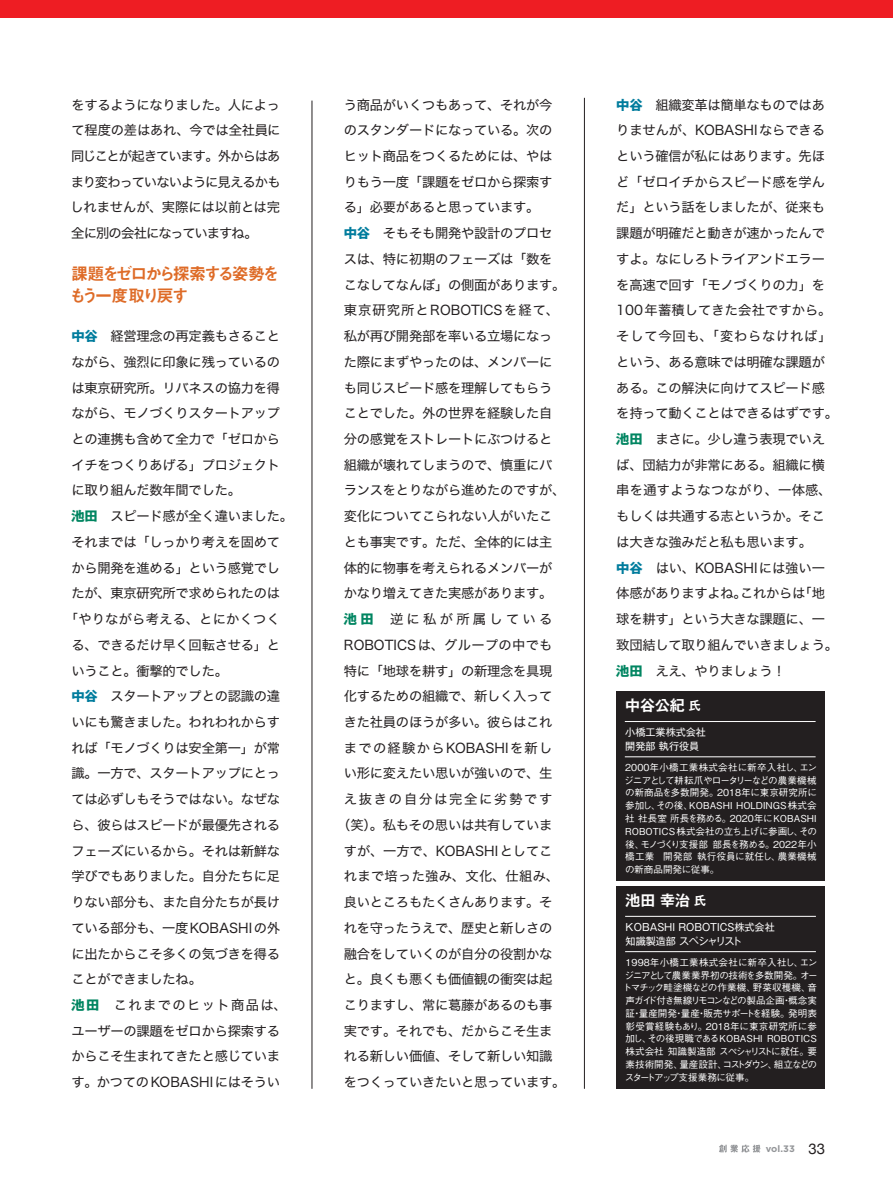
<style>
.page{position:relative;width:893px;height:1178px;background:#fff}
.page>*{position:absolute;margin:0;border:0;box-sizing:border-box;transform-origin:0 0}
.t1{font:16.95px/21.3px "Midashi Go Pr 6 MB31";letter-spacing:-.145em;color:#de6b27}
.t2{font:700 14.85px "Gothic MB101 Pr 6 De";color:#fff}
.t3{font:13.35px/25.7px "Hira Kaku Std W4";letter-spacing:-.02em;color:#231f20;text-align:justify}
.t4{font:13.35px "Hira Kaku Std W4";letter-spacing:.02em;color:#231f20}
.t5{font:13.35px "Hira Kaku Std W4";letter-spacing:.08em;color:#231f20}
.t6{font:13.35px "Hira Kaku Std W4";letter-spacing:.095em;color:#231f20}
.t7{font:13.35px "Hira Kaku Std W4";letter-spacing:.015em;color:#231f20}
.t8{font:13.35px "Hira Kaku Std W4";letter-spacing:.105em;color:#231f20}
.t9{font:13.35px "Hira Kaku Std W4";letter-spacing:.13em;color:#231f20}
.t10{font:13.35px "Hira Kaku Std W4";letter-spacing:.245em;color:#231f20}
.t11{font:10.05px/13.8px "Gothic MB101 Pr 6";color:#fff}
.t12{font:500 9.6px/12.8px "Gothic BBB Pr 6 N";color:#fff;text-align:justify}
.t13{font:500 9.6px "Gothic BBB Pr 6 N";letter-spacing:-.125em;color:#fff}
.t14{font:500 9.6px "Gothic BBB Pr 6 N";letter-spacing:-.045em;color:#fff}
.t15{font:500 9.6px "Gothic BBB Pr 6 N";letter-spacing:.025em;color:#fff}
.t16{font:500 9.6px "Gothic BBB Pr 6 N";letter-spacing:-.035em;color:#fff}
.t17{font:500 9.6px "Gothic BBB Pr 6 N";letter-spacing:-.05em;color:#fff}
.t18{font:700 9.3px "Gotham";color:#939598}
.s1{font-family:"Gothic MB101 Pr 6";font-weight:700;color:#007c9d}
.s2{font-family:"Gothic MB101 Pr 6";font-weight:700;color:#008561}
.s3{font-size:11.85px}
.s4{font-family:"Helvetica Neue";font-weight:400;font-size:14.85px;color:#231f20}
</style>
<div class="page">
<div style="left:0;top:0;width:893px;height:18px;background:#ee1d23"></div>
<hr style="left:312px;top:101px;width:1px;height:988px;background:#231f20">
<hr style="left:584px;top:98px;width:1px;height:991px;background:#231f20">
<div style="left:616px;top:691px;width:209px;height:189px;background:#231f20"></div>
<div style="left:617px;top:887px;width:208px;height:202px;background:#231f20"></div>
<hr style="left:625px;top:721px;width:191px;height:1px;background:#fff">
<hr style="left:625px;top:916px;width:191px;height:1px;background:#fff">
<hr style="left:625px;top:756px;width:191px;height:1px;background:#fff">
<hr style="left:625px;top:951px;width:191px;height:1px;background:#fff">
<svg style="left:719px;top:1144px;width:41px;height:8px"></svg>
<p class="t3" style="left:71px;top:92px;width:212px">をするようになりました。人によって程度の差はあれ、今では全社員に同じことが起きています。外からはあまり変わっていないように見えるかもしれませんが、実際には以前とは完全に別の会社になっていますね。</p>
<p class="t1" style="left:70px;top:263px;width:212px">課題をゼロから探索する姿勢をもう一度取り戻す</p>
<p class="t3" style="left:71px;top:323px;width:210px"><span class="s1">中谷　</span>経営理念の再定義もさること</p>
<p class="t3" style="left:71px;top:349px;width:210px">ながら、強烈に印象に残っているの</p>
<p class="t3" style="left:71px;top:375px;width:210px">は東京研究所。リバネスの協力を得</p>
<p class="t3" style="left:71px;top:400px;width:210px">ながら、モノづくりスタートアップ</p>
<p class="t3" style="left:71px;top:426px;width:210px">との連携も含めて全力で「ゼロから</p>
<p class="t3" style="left:71px;top:452px;width:210px">イチをつくりあげる」プロジェクト</p>
<p class="t3" style="left:71px;top:477px;width:171px">に取り組んだ数年間でした。</p>
<p class="t3" style="left:71px;top:503px;width:223px"><span class="s2">池田　</span>スピード感が全く違いました。</p>
<p class="t3" style="left:71px;top:529px;width:210px">それまでは「しっかり考えを固めて</p>
<p class="t3" style="left:71px;top:555px;width:210px">から開発を進める」という感覚でし</p>
<p class="t3" style="left:71px;top:580px;width:210px">たが、東京研究所で求められたのは</p>
<p class="t7" style="left:65px;top:609px;width:217px">「やりながら考える、とにかくつく</p>
<p class="t3" style="left:71px;top:632px;width:210px">る、できるだけ早く回転させる」と</p>
<p class="t3" style="left:71px;top:658px;width:158px">いうこと。衝撃的でした。</p>
<p class="t3" style="left:71px;top:683px;width:210px"><span class="s1">中谷　</span>スタートアップとの認識の違</p>
<p class="t3" style="left:71px;top:709px;width:210px">いにも驚きました。われわれからす</p>
<p class="t3" style="left:71px;top:735px;width:210px">れば「モノづくりは安全第一」が常</p>
<p class="t3" style="left:71px;top:760px;width:210px">識。一方で、スタートアップにとっ</p>
<p class="t3" style="left:71px;top:786px;width:210px">ては必ずしもそうではない。なぜな</p>
<p class="t3" style="left:71px;top:812px;width:210px">ら、彼らはスピードが最優先される</p>
<p class="t3" style="left:71px;top:838px;width:210px">フェーズにいるから。それは新鮮な</p>
<p class="t3" style="left:71px;top:863px;width:210px">学びでもありました。自分たちに足</p>
<p class="t3" style="left:71px;top:889px;width:210px">りない部分も、また自分たちが長け</p>
<p class="t3" style="left:71px;top:915px;width:210px">ている部分も、一度KOBASHIの外</p>
<p class="t3" style="left:71px;top:941px;width:210px">に出たからこそ多くの気づきを得る</p>
<p class="t3" style="left:71px;top:966px;width:132px">ことができましたね。</p>
<p class="t8" style="left:71px;top:995px;width:217px"><span class="s2">池田　</span>これまでのヒット商品は、</p>
<p class="t3" style="left:71px;top:1018px;width:210px">ユーザーの課題をゼロから探索する</p>
<p class="t3" style="left:71px;top:1043px;width:210px">からこそ生まれてきたと感じていま</p>
<p class="t3" style="left:71px;top:1069px;width:210px">す。かつてのKOBASHIにはそうい</p>
<p class="t3" style="left:344px;top:92px;width:210px">う商品がいくつもあって、それが今</p>
<p class="t3" style="left:344px;top:117px;width:210px">のスタンダードになっている。次の</p>
<p class="t3" style="left:344px;top:143px;width:210px">ヒット商品をつくるためには、やは</p>
<p class="t3" style="left:344px;top:169px;width:210px">りもう一度「課題をゼロから探索す</p>
<p class="t3" style="left:344px;top:195px;width:197px">る」必要があると思っています。</p>
<p class="t3" style="left:344px;top:220px;width:210px"><span class="s1">中谷　</span>そもそも開発や設計のプロセ</p>
<p class="t3" style="left:344px;top:246px;width:210px">スは、特に初期のフェーズは「数を</p>
<p class="t3" style="left:344px;top:272px;width:223px">こなしてなんぼ」の側面があります。</p>
<p class="t5" style="left:344px;top:300px;width:217px">東京研究所とROBOTICSを経て、</p>
<p class="t3" style="left:344px;top:323px;width:210px">私が再び開発部を率いる立場になっ</p>
<p class="t3" style="left:344px;top:349px;width:210px">た際にまずやったのは、メンバーに</p>
<p class="t3" style="left:344px;top:375px;width:210px">も同じスピード感を理解してもらう</p>
<p class="t3" style="left:344px;top:400px;width:210px">ことでした。外の世界を経験した自</p>
<p class="t3" style="left:344px;top:426px;width:210px">分の感覚をストレートにぶつけると</p>
<p class="t3" style="left:344px;top:452px;width:210px">組織が壊れてしまうので、慎重にバ</p>
<p class="t3" style="left:344px;top:477px;width:223px">ランスをとりながら進めたのですが、</p>
<p class="t3" style="left:344px;top:503px;width:210px">変化についてこられない人がいたこ</p>
<p class="t3" style="left:344px;top:529px;width:210px">とも事実です。ただ、全体的には主</p>
<p class="t3" style="left:344px;top:555px;width:210px">体的に物事を考えられるメンバーが</p>
<p class="t3" style="left:344px;top:580px;width:210px">かなり増えてきた実感があります。</p>
<p class="t10" style="left:344px;top:609px;width:210px"><span class="s2">池田　</span>逆に私が所属している</p>
<p class="t4" style="left:344px;top:635px;width:210px">ROBOTICSは、グループの中でも</p>
<p class="t3" style="left:344px;top:658px;width:210px">特に「地球を耕す」の新理念を具現</p>
<p class="t3" style="left:344px;top:683px;width:210px">化するための組織で、新しく入って</p>
<p class="t3" style="left:344px;top:709px;width:210px">きた社員のほうが多い。彼らはこれ</p>
<p class="t6" style="left:344px;top:737px;width:210px">までの経験からKOBASHIを新し</p>
<p class="t3" style="left:344px;top:760px;width:210px">い形に変えたい思いが強いので、生</p>
<p class="t9" style="left:344px;top:789px;width:210px">え抜きの自分は完全に劣勢です</p>
<p class="t3" style="left:337px;top:812px;width:217px">（笑）。私もその思いは共有していま</p>
<p class="t3" style="left:344px;top:838px;width:210px">すが、一方で、KOBASHIとしてこ</p>
<p class="t4" style="left:344px;top:866px;width:217px">れまで培った強み、文化、仕組み、</p>
<p class="t3" style="left:344px;top:889px;width:210px">良いところもたくさんあります。そ</p>
<p class="t3" style="left:344px;top:915px;width:210px">れを守ったうえで、歴史と新しさの</p>
<p class="t3" style="left:344px;top:941px;width:210px">融合をしていくのが自分の役割かな</p>
<p class="t3" style="left:344px;top:966px;width:210px">と。良くも悪くも価値観の衝突は起</p>
<p class="t3" style="left:344px;top:992px;width:210px">こりますし、常に葛藤があるのも事</p>
<p class="t3" style="left:344px;top:1018px;width:210px">実です。それでも、だからこそ生ま</p>
<p class="t3" style="left:344px;top:1043px;width:210px">れる新しい価値、そして新しい知識</p>
<p class="t3" style="left:344px;top:1069px;width:223px">をつくっていきたいと思っています。</p>
<p class="t3" style="left:616px;top:92px;width:223px;text-align:left"><span class="s1">中谷　</span>組織変革は簡単なものではありませんが、KOBASHIならできるという確信が私にはあります。先ほど「ゼロイチからスピード感を学んだ」という話をしましたが、従来も課題が明確だと動きが速かったんですよ。なにしろトライアンドエラーを高速で回す「モノづくりの力」を<br>100年蓄積してきた会社ですから。そして今回も、「変わらなければ」という、ある意味では明確な課題がある。この解決に向けてスピード感を持って動くことはできるはずです。<span class="s2">池田　</span>まさに。少し違う表現でいえば、団結力が非常にある。組織に横串を通すようなつながり、一体感、もしくは共通する志というか。そこは大きな強みだと私も思います。<br><span class="s1">中谷　</span>はい、KOBASHIには強い一体感がありますよね。これからは「地球を耕す」という大きな課題に、一致団結して取り組んでいきましょう。<span class="s2">池田　</span>ええ、やりましょう！</p>
<p class="t2" style="left:625px;top:693px;width:77px">中谷公紀 <span class="s3">氏</span></p>
<p class="t11" style="left:625px;top:725px;width:82px">小橋工業株式会社開発部 執行役員</p>
<p class="t12" style="left:624px;top:760px;width:195px">2000年小橋工業株式会社に新卒入社し、エンジニアとして耕耘爪やロータリーなどの農業機械の新商品を多数開発。2018年に東京研究所に参加し、その後、KOBASHI HOLDINGS株式会社社長室所長を務める。2020年にKOBASHI ROBOTICS株式会社の立ち上げに参画し、その後、モノづくり支援部部長を務める。2022年小橋工業 開発部執行役員に就任し、農業機械の新商品開発に従事。</p>
<p class="t2" style="left:626px;top:888px;width:82px">池田 幸治 <span class="s3">氏</span></p>
<p class="t11" style="left:626px;top:919px;width:151px">KOBASHI ROBOTICS株式会社知識製造部 スペシャリスト</p>
<p class="t15" style="left:626px;top:954px;width:193px">1998年小橋工業株式会社に新卒入社し、エン</p>
<p class="t16" style="left:624px;top:967px;width:195px">ジニアとして農業業界初の技術を多数開発。オー</p>
<p class="t12" style="left:622px;top:981px;width:196px">トマチック畦塗機などの作業機、野菜収穫機、音</p>
<p class="t13" style="left:626px;top:993px;width:193px">声ガイド付き無線リモコンなどの製品企画・概念実</p>
<p class="t12" style="left:626px;top:1006px;width:193px">証・量産開発・量産・販売サポートを経験。発明表</p>
<p class="t12" style="left:626px;top:1019px;width:193px">彰受賞経験もあり。2018年に東京研究所に参</p>
<p class="t12" style="left:626px;top:1032px;width:193px">加し、その後現職であるKOBASHI ROBOTICS</p>
<p class="t12" style="left:626px;top:1044px;width:193px">株式会社知識製造部スペシャリストに就任。要</p>
<p class="t14" style="left:626px;top:1056px;width:193px">素技術開発、量産設計、コストダウン、組立などの</p>
<p class="t17" style="left:625px;top:1069px;width:131px">スタートアップ支援業務に従事。</p>
<p class="t18" style="left:766px;top:1142px;width:61px">vol.33 <span class="s4">33</span></p>
</div>
